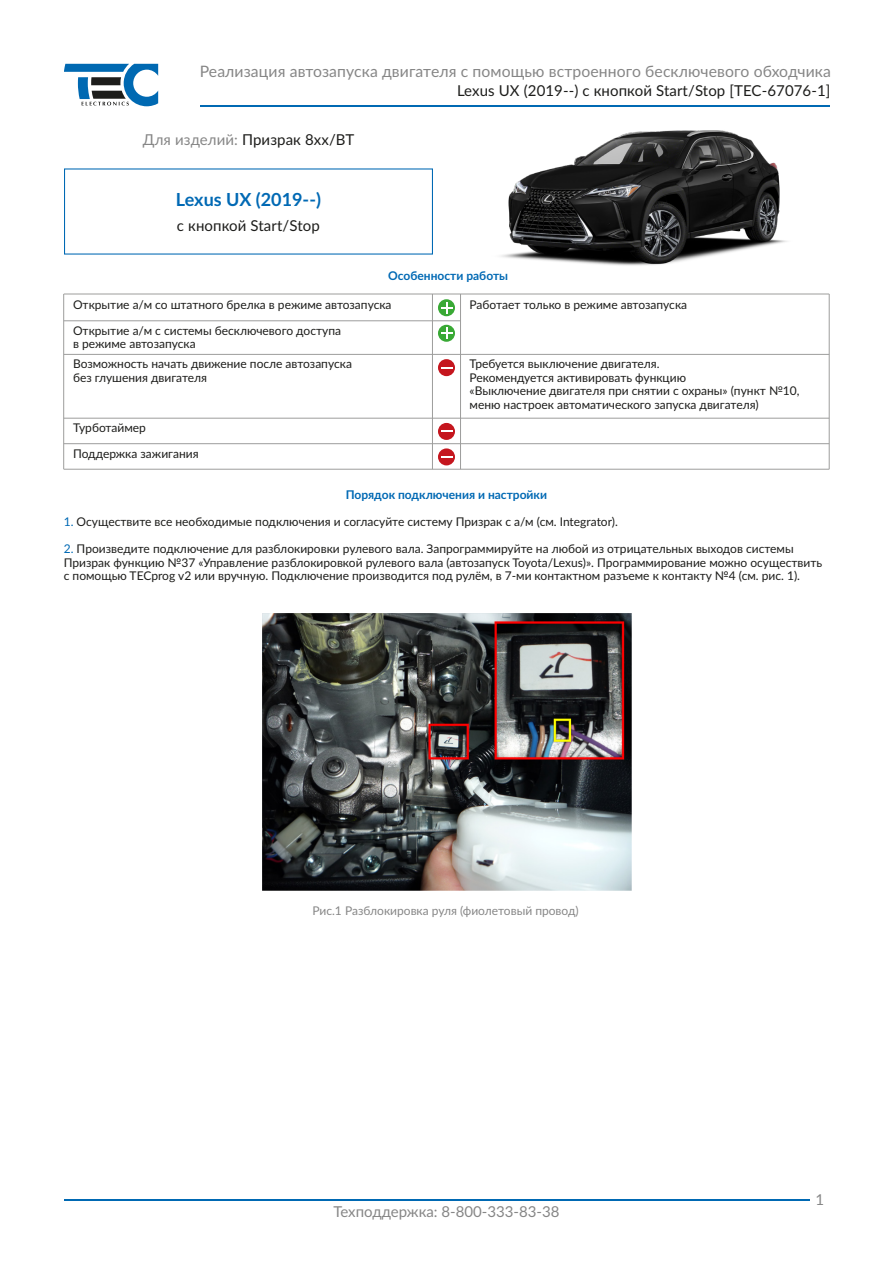
<style>
.page{position:relative;width:893px;height:1263px;background:#fff}
.page>*{position:absolute;margin:0;border:0;box-sizing:border-box;transform-origin:0 0}
.t1{font:700 18px "Lato";color:#0069b4}
.t2{font:15.75px "Lato";letter-spacing:.005em;color:#868686}
.t3{font:15px "Lato";letter-spacing:.005em;color:#1d1d1b}
.t4{font:15px "Lato";color:#868686}
.t5{font:12px/13.5px "Lato";color:#1d1d1b}
.t6{font:700 12px "Lato";color:#0069b4}
.t7{font:12px "Lato";color:#878787}
.s1{color:#868686}
.s2{color:#0069b4}
</style>
<div class="page">
<svg style="left:64px;top:64px;width:94px;height:42px"></svg>
<hr style="left:200px;top:105px;width:629px;height:1px;background:#0069b3">
<hr style="left:64px;top:1199px;width:745px;height:1px;background:#0069b3">
<div style="left:438px;top:299px;width:17px;height:17px;background:#39a935;border-radius:50%"></div>
<svg style="left:441px;top:302px;width:11px;height:11px"></svg>
<hr style="left:64px;top:294px;width:765px;height:1px;background:#9d9d9c">
<hr style="left:64px;top:321px;width:397px;height:1px;background:#9d9d9c">
<hr style="left:64px;top:354px;width:765px;height:1px;background:#9d9d9c">
<svg style="left:438px;top:359px;width:17px;height:17px"></svg>
<hr style="left:63px;top:294px;width:1px;height:175px;background:#9d9d9c">
<hr style="left:432px;top:294px;width:1px;height:175px;background:#9d9d9c">
<hr style="left:460px;top:294px;width:1px;height:175px;background:#9d9d9c">
<hr style="left:829px;top:294px;width:1px;height:175px;background:#9d9d9c">
<div style="left:438px;top:325px;width:17px;height:17px;background:#39a935;border-radius:50%"></div>
<svg style="left:441px;top:328px;width:11px;height:11px"></svg>
<hr style="left:64px;top:418px;width:765px;height:1px;background:#9d9d9c">
<svg style="left:438px;top:423px;width:17px;height:17px"></svg>
<hr style="left:64px;top:443px;width:765px;height:1px;background:#9d9d9c">
<div style="left:438px;top:448px;width:17px;height:17px;background:#c5161e;border-radius:50%"></div>
<svg style="left:441px;top:456px;width:11px;height:2px"></svg>
<hr style="left:64px;top:469px;width:765px;height:1px;background:#9d9d9c">
<img style="left:262px;top:613px;width:369px;height:277px">
<img style="left:460px;top:106px;width:368px;height:160px">
<h2 class="t2" style="left:200px;top:60px;width:633px">Реализация автозапуска двигателя с помощью встроенного бесключевого обходчика</h2>
<p class="t3" style="left:457px;top:80px;width:375px">Lexus UX (2019--) с кнопкой Start/Stop [TEC-67076-1]</p>
<p class="t3" style="left:143px;top:129px;width:213px"><span class="s1">Для изделий:</span> Призрак 8хх/BT</p>
<h1 class="t1" style="left:176px;top:186px;width:147px">Lexus UX (2019--)</h1>
<p class="t3" style="left:177px;top:215px;width:144px">с кнопкой Start/Stop</p>
<p class="t6" style="left:388px;top:266px;width:121px">Особенности работы</p>
<p class="t5" style="left:73px;top:291px;width:320px;line-height:26.1px">Открытие а/м со штатного брелка в режиме автозапуска<br>Открытие а/м с системы бесключевого доступа</p>
<p class="t5" style="left:73px;top:333px;width:280px;line-height:20.2px">в режиме автозапуска<br>Возможность начать движение после автозапуска</p>
<p class="t5" style="left:73px;top:370px;width:136px">без глушения двигателя</p>
<p class="t5" style="left:470px;top:297px;width:219px">Работает только в режиме автозапуска</p>
<p class="t5" style="left:470px;top:357px;width:331px">Требуется выключение двигателя.<br>Рекомендуется активировать функцию<br>«Выключение двигателя при снятии с охраны» (пункт №10, меню настроек автоматического запуска двигателя)</p>
<p class="t5" style="left:73px;top:415px;width:127px;line-height:25.5px">Турботаймер<br>Поддержка зажигания</p>
<p class="t6" style="left:346px;top:486px;width:203px">Порядок подключения и настройки</p>
<p class="t5" style="left:64px;top:515px;width:556px"><span class="s2">1.</span> Осуществите все необходимые подключения и согласуйте систему Призрак с а/м (см. Integrator).</p>
<p class="t5" style="left:64px;top:542px;width:760px"><span class="s2">2.</span> Произведите подключение для разблокировки рулевого вала. Запрограммируйте на любой из отрицательных выходов системы<br>Призрак функцию №37 «Управление разблокировкой рулевого вала (автозапуск Toyota/Lexus)». Программирование можно осуществить с помощью TECprog v2 или вручную. Подключение производится под рулём, в 7-ми контактном разъеме к контакту №4 (см. рис. 1).</p>
<p class="t7" style="left:312px;top:902px;width:268px">Рис.1 Разблокировка руля (фиолетовый провод)</p>
<p class="t4" style="left:333px;top:1201px;width:228px">Техподдержка: 8-800-333-83-38</p>
<p class="t4" style="left:816px;top:1189px;width:10px">1</p>
</div>
